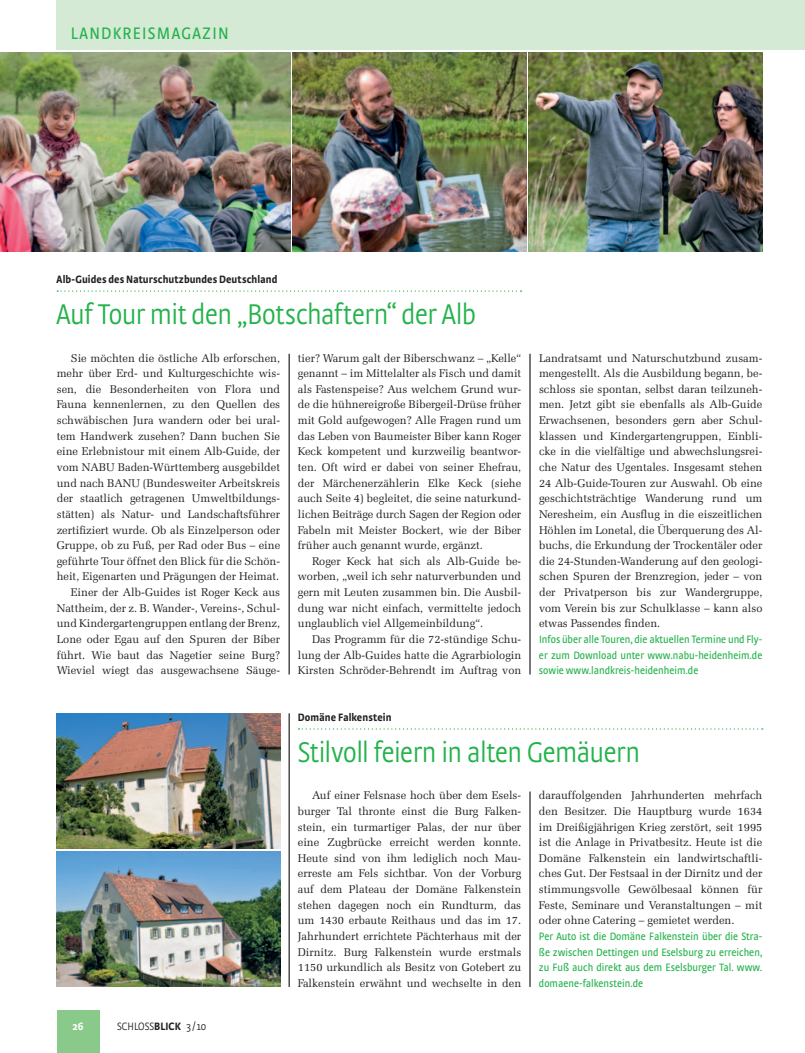
<style>
.page{position:relative;width:805px;height:1053px;background:#fff}
.page>*{position:absolute;margin:0;border:0;box-sizing:border-box;transform-origin:0 0}
.t1{font:300 30px "Strada Cond";letter-spacing:-.02em;color:#23b24b}
.t2{font:17.5px "Strada Cond";letter-spacing:.07em;color:#23b24b}
.t3{font:11.25px/15.6px "Zapf Elliptical 711 BT";color:#231f20;text-align:justify}
.t4{font:11.25px/15.6px "Strada Cond";color:#23b24b;text-align:justify}
.t5{font:700 11.25px "Strada Cond";color:#231f20}
.t6{font:300 11.25px "Strada Cond";color:#231f20}
.t7{font:700 11.25px "Strada Cond";color:#fff}
.s1{font-weight:700}
</style>
<div class="page">
<div style="left:57px;top:1010px;width:42px;height:42px;background:#89ca8b"></div>
<div style="left:57px;top:0;width:747px;height:50px;background:#d5ead4"></div>
<svg style="left:57px;top:290px;width:464px;height:2px"></svg>
<svg style="left:298px;top:728px;width:464px;height:1px"></svg>
<hr style="left:289px;top:354px;width:1px;height:320px;background:#231f20">
<hr style="left:289px;top:713px;width:1px;height:273px;background:#231f20">
<hr style="left:529px;top:354px;width:1px;height:320px;background:#231f20">
<hr style="left:529px;top:791px;width:1px;height:195px;background:#231f20">
<img style="left:0;top:52px;width:290px;height:200px">
<img style="left:293px;top:52px;width:233px;height:200px">
<img style="left:528px;top:52px;width:234px;height:200px">
<img style="left:57px;top:851px;width:223px;height:135px">
<img style="left:57px;top:713px;width:223px;height:135px">
<h2 class="t2" style="left:71px;top:23px;width:53px">Landkreisma</h2>
<h2 class="t2" style="left:181px;top:23px;width:39px">gazin</h2>
<p class="t5" style="left:57px;top:272px;width:222px">Alb-Guides des Naturschutzbundes Deutschland</p>
<h1 class="t1" style="left:57px;top:297px;width:420px">Auf Tour mit den „Botschaftern“ der Alb</h1>
<p class="t3" style="left:57px;top:350px;width:225px;text-align:right">Sie möchten die östliche Alb erforschen, mehr über Erd- und Kulturgeschichte wis&shy;sen, die Besonderheiten von Flora und Fauna kennenlernen, zu den Quellen des schwäbischen Jura wandern oder bei ural&shy;tem Handwerk zusehen? Dann buchen Sie eine Erlebnistour mit einem Alb-Guide, der vom NABU Baden-Württemberg ausgebildet und nach BANU (Bundesweiter Arbeitskreis der staatlich getragenen Umweltbildungs&shy;stätten) als Natur- und Landschaftsführer zertifiziert wurde. Ob als Einzelperson oder Gruppe, ob zu Fuß, per Rad oder Bus – eine geführte Tour öffnet den Blick für die Schön&shy;heit, Eigenarten und Prägungen der Heimat.<br>Einer der Alb-Guides ist Roger Keck aus Nattheim, der z. B. Wander-, Vereins-, Schul&shy;und Kindergartengruppen entlang der Brenz, Lone oder Egau auf den Spuren der Biber führt. Wie baut das Nagetier seine Burg?<br>Wieviel wiegt das ausgewachsene Säuge-</p>
<p class="t3" style="left:298px;top:350px;width:225px">tier? Warum galt der Biberschwanz – „Kelle“ genannt – im Mittelalter als Fisch und damit als Fastenspeise? Aus welchem Grund wur&shy;de die hühnereigroße Bibergeil-Drüse früher mit Gold aufgewogen? Alle Fragen rund um das Leben von Baumeister Biber kann Roger Keck kompetent und kurzweilig beantwor&shy;ten. Oft wird er dabei von seiner Ehefrau, der Märchenerzählerin Elke Keck (siehe auch Seite 4) begleitet, die seine naturkund&shy;lichen Beiträge durch Sagen der Region oder Fabeln mit Meister Bockert, wie der Biber früher auch genannt wurde, ergänzt.</p>
<p class="t3" style="left:298px;top:553px;width:225px;text-indent:14px">Roger Keck hat sich als Alb-Guide be&shy;worben, „weil ich sehr naturverbunden und gern mit Leuten zusammen bin. Die Ausbil&shy;dung war nicht einfach, vermittelte jedoch unglaublich viel Allgemeinbildung“.</p>
<p class="t3" style="left:298px;top:631px;width:225px;text-indent:14px">Das Programm für die 72-stündige Schu&shy;lung der Alb-Guides hatte die Agrarbiologin Kirsten Schröder-Behrendt im Auftrag von</p>
<p class="t3" style="left:539px;top:350px;width:225px">Landratsamt und Naturschutzbund zusam&shy;mengestellt. Als die Ausbildung begann, be&shy;schloss sie spontan, selbst daran teilzuneh&shy;men. Jetzt gibt sie ebenfalls als Alb-Guide Erwachsenen, besonders gern aber Schul&shy;klassen und Kindergartengruppen, Einbli&shy;cke in die vielfältige und abwechslungsrei&shy;che Natur des Ugentales. Insgesamt stehen 24 Alb-Guide-Touren zur Auswahl. Ob eine geschichtsträchtige Wanderung rund um Neresheim, ein Ausflug in die eiszeitlichen Höhlen im Lonetal, die Überquerung des Al&shy;buchs, die Erkundung der Trockentäler oder die 24-Stunden-Wanderung auf den geologi&shy;schen Spuren der Brenzregion, jeder – von der Privatperson bis zur Wandergruppe, vom Verein bis zur Schulklasse – kann also etwas Passendes finden.</p>
<p class="t4" style="left:539px;top:631px;width:225px">Infos über alle Touren, die aktuellen Termine und Fly&shy;er zum Download unter www.nabu-heidenheim.de sowie www.landkreis-heidenheim.de</p>
<p class="t5" style="left:298px;top:710px;width:95px">Domäne Falkenstein</p>
<h1 class="t1" style="left:298px;top:735px;width:344px">Stilvoll feiern in alten Gemäuern</h1>
<p class="t7" style="left:72px;top:1019px;width:13px">26</p>
<p class="t6" style="left:117px;top:1019px;width:91px">SCHLOSS<span class="s1">BLICK</span> 3 / 10</p>
<p class="t3" style="left:298px;top:787px;width:225px;text-indent:14px">Auf einer Felsnase hoch über dem Esels&shy;burger Tal thronte einst die Burg Falken&shy;stein, ein turmartiger Palas, der nur über eine Zugbrücke erreicht werden konnte.<br>Heute sind von ihm lediglich noch Mau&shy;erreste am Fels sichtbar. Von der Vorburg auf dem Plateau der Domäne Falkenstein stehen dagegen noch ein Rundturm, das um 1430 erbaute Reithaus und das im 17.<br>Jahrhundert errichtete Pächterhaus mit der Dirnitz. Burg Falkenstein wurde erstmals 1150 urkundlich als Besitz von Gotebert zu Falkenstein erwähnt und wechselte in den</p>
<p class="t3" style="left:539px;top:787px;width:225px">darauffolgenden Jahrhunderten mehrfach den Besitzer. Die Hauptburg wurde 1634 im Dreißigjährigen Krieg zerstört, seit 1995 ist die Anlage in Privatbesitz. Heute ist die Domäne Falkenstein ein landwirtschaftli&shy;ches Gut. Der Festsaal in der Dirnitz und der stimmungsvolle Gewölbesaal können für Feste, Seminare und Veranstaltungen – mit oder ohne Catering – gemietet werden.</p>
<p class="t4" style="left:538px;top:928px;width:225px">Per Auto ist die Domäne Falkenstein über die Stra&shy;ße zwischen Dettingen und Eselsburg zu erreichen, zu Fuß auch direkt aus dem Eselsburger Tal. www. domaene-falkenstein.de</p>
</div>
